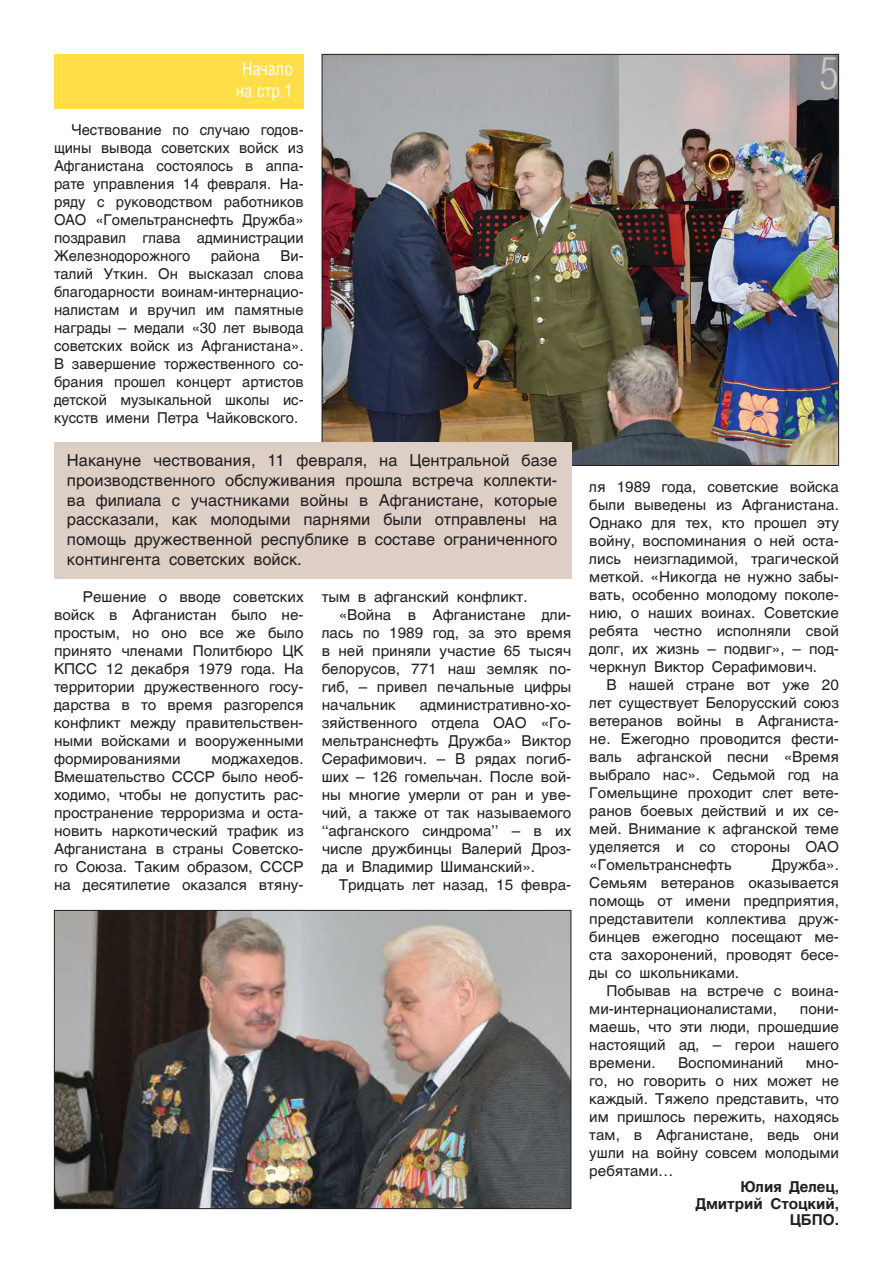
<style>
.page{position:relative;width:893px;height:1263px;background:#fff}
.page>*{position:absolute;margin:0;border:0;box-sizing:border-box;transform-origin:0 0}
.t1{font:300 45px "Helios Cond";color:#d7c6bc}
.t2{font:18px "Helios Cond";color:#fff}
.t3{font:16.5px/19.8px "AG Helvetica Cyr Roman";color:#231f20;text-align:justify}
.t4{font:15px/18px "AG Helvetica Cyr Roman";color:#231f20;text-align:justify}
.t5{font:700 15px "AG Helvetica Cyr";color:#231f20}
</style>
<div class="page">
<img style="left:324px;top:56px;width:513px;height:408px">
<div style="left:54px;top:442px;width:517px;height:136px;background:#ddcfc6"></div>
<div style="left:54px;top:54px;width:250px;height:55px;background:#ffde48"></div>
<img style="left:56px;top:912px;width:513px;height:295px">
<div style="left:54px;top:910px;width:517px;height:299px;border:1px solid #231f20"></div>
<p class="t2" style="left:242px;top:58px;width:52px">Начало</p>
<p class="t2" style="left:236px;top:80px;width:59px">на стр.1</p>
<p class="t4" style="left:54px;top:121px;width:251px;text-indent:17px">Чествование по случаю годов&shy;щины вывода советских войск из Афганистана состоялось в аппа&shy;рате управления 14 февраля. На&shy;ряду с руководством работников ОАО «Гомельтранснефть Дружба» поздравил глава администрации Железнодорожного</p>
<p class="t4" style="left:211px;top:247px;width:51px">района</p>
<p class="t4" style="left:54px;top:247px;width:251px;text-indent:227px">Ви&shy;талий Уткин. Он высказал слова благодарности воинам-интернацио&shy;налистам и вручил им памятные награды – медали «30 лет вывода советских войск из Афганистана».<br>В завершение торжественного со&shy;брания прошел концерт артистов детской музыкальной школы ис&shy;кусств имени Петра Чайковского.</p>
<p class="t3" style="left:67px;top:450px;width:492px">Накануне чествования, 11 февраля, на Центральной базе производственного обслуживания прошла встреча коллекти&shy;ва филиала с участниками войны в Афганистане, которые рассказали, как молодыми парнями были отправлены на помощь дружественной республике в составе ограниченного контингента советских войск.</p>
<p class="t4" style="left:54px;top:588px;width:251px;text-indent:29px">Решение о вводе советских войск в Афганистан было не&shy;простым, но оно все же было принято членами Политбюро ЦК КПСС 12 декабря 1979 года. На территории дружественного госу&shy;дарства в то время разгорелся конфликт между правительствен&shy;ными войсками и вооруженными формированиями</p>
<p class="t4" style="left:322px;top:588px;width:207px">тым в афганский конфликт.</p>
<p class="t4" style="left:322px;top:606px;width:251px;text-indent:17px">«Война в Афганистане дли&shy;лась по 1989 год, за это время в ней приняли участие 65 тысяч белорусов, 771 наш земляк по&shy;гиб, – привел печальные цифры начальник</p>
<p class="t4" style="left:322px;top:696px;width:251px;text-indent:98px">административно-хо&shy;зяйственного отдела ОАО «Го&shy;мельтранснефть Дружба» Виктор Серафимович. – В рядах погиб&shy;ших – 126 гомельчан. После вой&shy;ны многие умерли от ран и уве&shy;чий, а также от так называемого ‘‘афганского синдрома’’ – в их числе дружбинцы Валерий Дроз&shy;да и Владимир Шиманский».</p>
<p class="t4" style="left:339px;top:876px;width:234px">Тридцать лет назад, 15 февра-</p>
<p class="t4" style="left:54px;top:750px;width:251px;text-indent:157px">моджахедов.<br>Вмешательство СССР было необ&shy;ходимо, чтобы не допустить рас&shy;пространение терроризма и оста&shy;новить наркотический трафик из Афганистана в страны Советско&shy;го Союза. Таким образом, СССР на десятилетие оказался втяну-</p>
<p class="t1" style="left:820px;top:48px;width:21px">5</p>
<p class="t4" style="left:589px;top:477px;width:251px">ля 1989 года, советские войска были выведены из Афганистана.<br>Однако для тех, кто прошел эту войну, воспоминания о ней оста&shy;лись неизгладимой, трагической меткой. «Никогда не нужно забы&shy;вать, особенно молодому поколе&shy;нию, о наших воинах. Советские ребята честно исполняли свой долг, их жизнь – подвиг», – под&shy;черкнул Виктор Серафимович.</p>
<p class="t4" style="left:589px;top:675px;width:251px;text-indent:17px">В нашей стране вот уже 20 лет существует Белорусский союз ветеранов войны в Афганиста&shy;не. Ежегодно проводится фести&shy;валь афганской песни «Время выбрало нас». Седьмой год на Гомельщине проходит слет вете&shy;ранов боевых действий и их се&shy;мей. Внимание к афганской теме уделяется и со стороны ОАО «Гомельтранснефть</p>
<p class="t4" style="left:589px;top:855px;width:251px;text-indent:182px">Дружба».<br>Семьям ветеранов оказывается помощь от имени предприятия, представители коллектива друж&shy;бинцев ежегодно посещают ме&shy;ста захоронений, проводят бесе&shy;ды со школьниками.</p>
<p class="t4" style="left:589px;top:981px;width:251px;text-indent:17px">Побывав на встрече с воина&shy;ми-интернационалистами,</p>
<p class="t4" style="left:589px;top:999px;width:251px;text-indent:211px">пони&shy;маешь, что эти люди, прошедшие настоящий ад, – герои нашего времени.</p>
<p class="t4" style="left:678px;top:1053px;width:107px">Воспоминаний</p>
<p class="t4" style="left:589px;top:1053px;width:251px;text-indent:217px">мно&shy;го, но говорить о них может не каждый. Тяжело представить, что им пришлось пережить, находясь там, в Афганистане, ведь они ушли на войну совсем молодыми ребятами…</p>
<p class="t5" style="left:740px;top:1178px;width:100px">Юлия Делец,</p>
<p class="t5" style="left:696px;top:1195px;width:145px">Дмитрий Стоцкий,</p>
<p class="t5" style="left:790px;top:1211px;width:51px">ЦБПО.</p>
</div>
